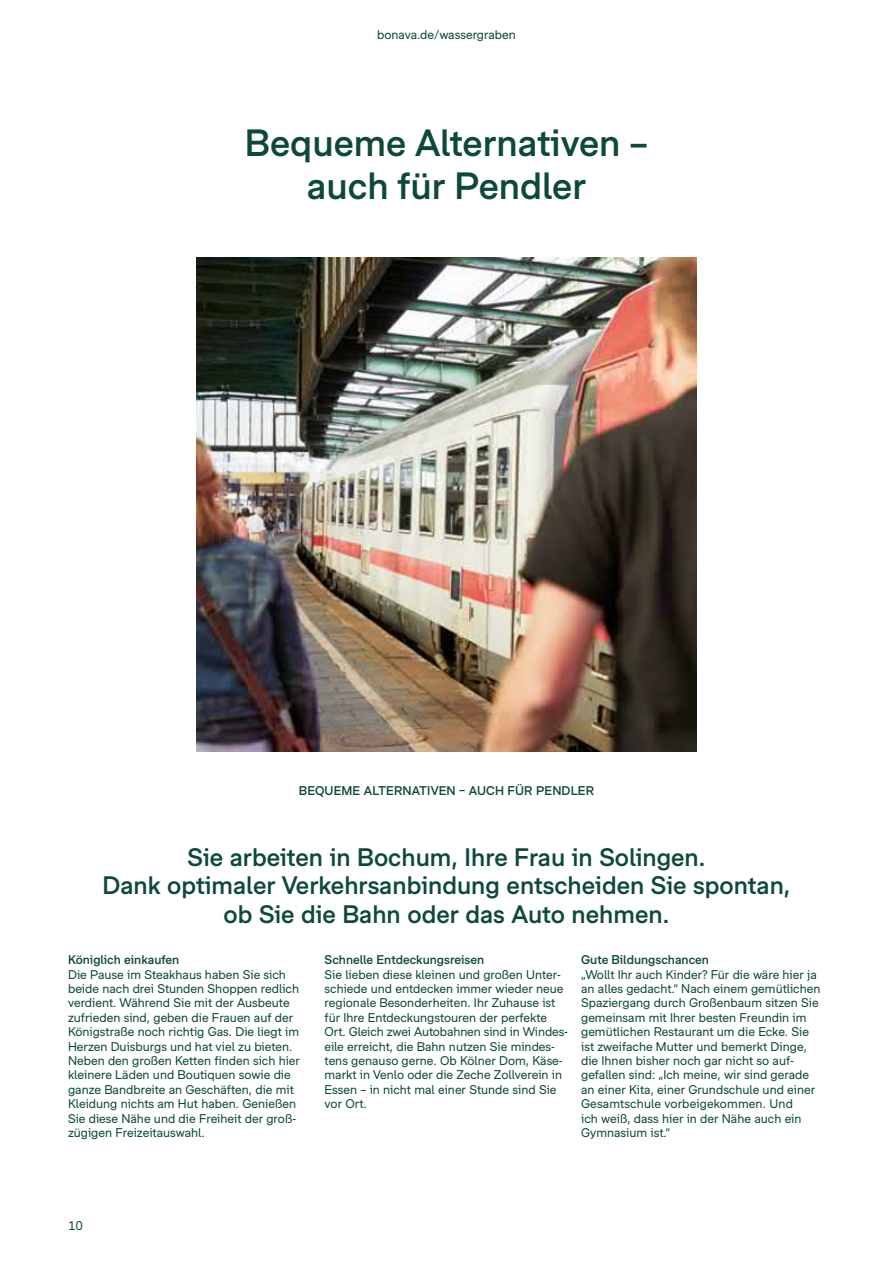
<style>
.page{position:relative;width:893px;height:1263px;background:#fff}
.page>*{position:absolute;margin:0;border:0;box-sizing:border-box;transform-origin:0 0}
.t1{font:500 36px/43.2px "Bonava Sans";color:#0d493b;text-align:center}
.t2{font:500 24px/28.8px "Bonava Sans";color:#0d493b;text-align:center}
.t3{font:12px/14.4px "Bonava Sans";color:#0d493b}
.t4{font:500 12px "Bonava Sans";color:#0d493b}
</style>
<div class="page">
<img style="left:196px;top:258px;width:501px;height:494px">
<p class="t3" style="left:377px;top:27px;width:140px">bonava.de/wassergraben</p>
<h1 class="t1" style="left:245px;top:120px;width:405px">Bequeme Alternativen – auch für Pendler</h1>
<p class="t4" style="left:299px;top:783px;width:297px">BEQUEME ALTERNATIVEN – AUCH FÜR PENDLER</p>
<h2 class="t2" style="left:102px;top:842px;width:690px">Sie arbeiten in Bochum, Ihre Frau in Solingen.<br>Dank optimaler Verkehrsanbindung entscheiden Sie spontan, ob Sie die Bahn oder das Auto nehmen.</h2>
<p class="t4" style="left:68px;top:952px;width:113px">Königlich einkaufen</p>
<p class="t3" style="left:68px;top:967px;width:234px">Die Pause im Steakhaus haben Sie sich beide nach drei Stunden Shoppen redlich verdient. Während Sie mit der Ausbeute zufrieden sind, geben die Frauen auf der Königstraße noch richtig Gas. Die liegt im Herzen Duisburgs und hat viel zu bieten.<br>Neben den großen Ketten finden sich hier kleinere Läden und Boutiquen sowie die ganze Bandbreite an Geschäften, die mit Kleidung nichts am Hut haben. Genießen Sie diese Nähe und die Freiheit der groß&shy;zügigen Freizeitauswahl.</p>
<p class="t4" style="left:325px;top:952px;width:161px">Schnelle Entdeckungsreisen</p>
<p class="t3" style="left:325px;top:967px;width:245px">Sie lieben diese kleinen und großen Unter&shy;schiede und entdecken immer wieder neue regionale Besonderheiten. Ihr Zuhause ist für Ihre Entdeckungstouren der perfekte Ort. Gleich zwei Autobahnen sind in Windes&shy;eile erreicht, die Bahn nutzen Sie mindes&shy;tens genauso gerne. Ob Kölner Dom, Käse&shy;markt in Venlo oder die Zeche Zollverein in Essen – in nicht mal einer Stunde sind Sie vor Ort.</p>
<p class="t4" style="left:581px;top:952px;width:129px">Gute Bildungschancen</p>
<p class="t3" style="left:581px;top:967px;width:241px">„Wollt Ihr auch Kinder? Für die wäre hier ja an alles gedacht.“ Nach einem gemütlichen Spaziergang durch Großenbaum sitzen Sie gemeinsam mit Ihrer besten Freundin im gemütlichen Restaurant um die Ecke. Sie ist zweifache Mutter und bemerkt Dinge, die Ihnen bisher noch gar nicht so auf&shy;gefallen sind: „Ich meine, wir sind gerade an einer Kita, einer Grundschule und einer Gesamtschule vorbeigekommen. Und<br>ich weiß, dass hier in der Nähe auch ein Gymnasium ist.“</p>
<p class="t3" style="left:68px;top:1218px;width:17px">10</p>
</div>
